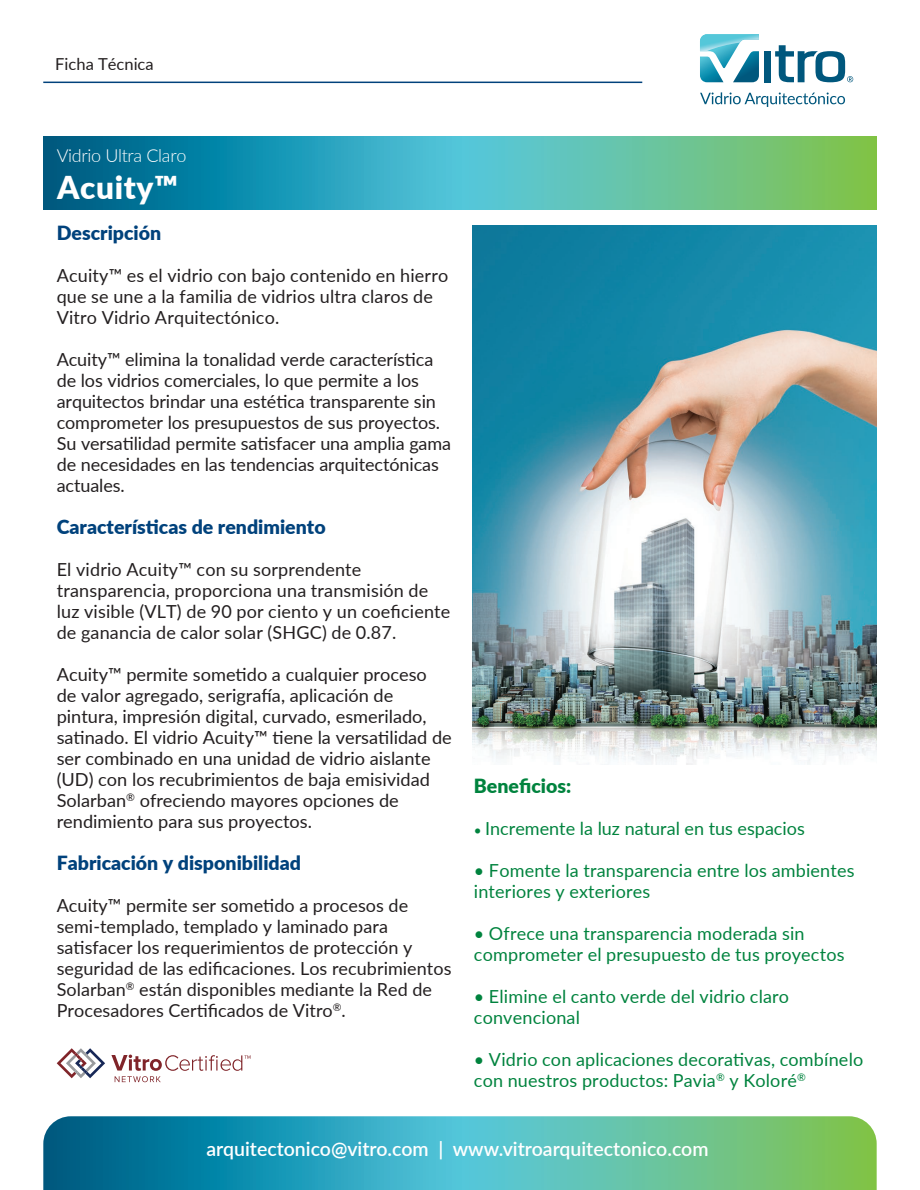
<style>
.page{position:relative;width:920px;height:1190px;background:#fff}
.page>*{position:absolute;margin:0;border:0;box-sizing:border-box;transform-origin:0 0}
.t1{font:900 31.5px "Lato";letter-spacing:.02em;color:#fff}
.t2{font:900 19.5px "Lato";color:#01427c}
.t3{font:600 19.5px "Lato";color:#fff}
.t4{font:900 19.5px "Lato";color:#00833e}
.t5{font:18px/21px "Lato";color:#231f20}
.t6{font:18px/21px "Lato";letter-spacing:.01em;color:#00833e}
.t7{font:300 18px "Lato";letter-spacing:-.02em;color:#fff}
.t8{font:16.5px "Lato";color:#231f20}
.s1{font-size:13.5px}
</style>
<div class="page">
<img style="left:472px;top:226px;width:404px;height:539px">
<svg style="left:57px;top:1048px;width:48px;height:30px"></svg>
<svg style="left:111px;top:1054px;width:139px;height:28px"></svg>
<div style="left:764px;top:51px;width:7px;height:31px;background:#00577d"></div>
<svg style="left:700px;top:34px;width:59px;height:48px"></svg>
<svg style="left:775px;top:45px;width:78px;height:37px"></svg>
<svg style="left:700px;top:92px;width:145px;height:15px"></svg>
<svg style="left:43px;top:1116px;width:833px;height:74px;background:#44aaa3"></svg>
<hr style="left:43px;top:82px;width:599px;height:1px;background:#01427c">
<svg style="left:43px;top:136px;width:833px;height:73px;background:#42a9a2"></svg>
<p class="t8" style="left:55px;top:52px;width:100px">Ficha Técnica</p>
<p class="t7" style="left:57px;top:143px;width:131px">Vidrio Ultra Claro</p>
<h1 class="t1" style="left:57px;top:164px;width:122px">Acuity™</h1>
<p class="t2" style="left:57px;top:218px;width:106px">Descripción</p>
<p class="t5" style="left:57px;top:264px;width:393px">Acuity™ es el vidrio con bajo contenido en hierro que se une a la familia de vidrios ultra claros de<br>Vitro Vidrio Arquitectónico.</p>
<p class="t5" style="left:57px;top:348px;width:396px">Acuity™ elimina la tonalidad verde característica de los vidrios comerciales, lo que permite a los arquitectos brindar una estética transparente sin comprometer los presupuestos de sus proyectos.<br>Su versatilidad permite satisfacer una amplia gama de necesidades en las tendencias arquitectónicas actuales.</p>
<p class="t2" style="left:57px;top:512px;width:270px">Características de rendimiento</p>
<p class="t5" style="left:57px;top:558px;width:395px">El vidrio Acuity™ con su sorprendente transparencia, proporciona una transmisión de luz visible (VLT) de 90 por ciento y un coeficiente de ganancia de calor solar (SHGC) de 0.87.</p>
<p class="t5" style="left:57px;top:663px;width:397px">Acuity™ permite sometido a cualquier proceso<br>de valor agregado, serigrafía, aplicación de pintura, impresión digital, curvado, esmerilado, satinado. El vidrio Acuity™ tiene la versatilidad de ser combinado en una unidad de vidrio aislante (UD) con los recubrimientos de baja emisividad Solarban<sup>®</sup> ofreciendo mayores opciones de rendimiento para sus proyectos.</p>
<p class="t2" style="left:57px;top:848px;width:246px">Fabricación y disponibilidad</p>
<p class="t5" style="left:57px;top:894px;width:396px">Acuity™ permite ser sometido a procesos de semi-templado, templado y laminado para satisfacer los requerimientos de protección y seguridad de las edificaciones. Los recubrimientos Solarban<sup>®</sup> están disponibles mediante la Red de Procesadores Certificados de Vitro<sup>®</sup>.</p>
<p class="t4" style="left:474px;top:771px;width:99px">Beneficios:</p>
<p class="t6" style="left:474px;top:817px;width:332px"><span class="s1">•</span> Incremente la luz natural en tus espacios</p>
<p class="t6" style="left:474px;top:859px;width:382px">• Fomente la transparencia entre los ambientes interiores y exteriores</p>
<p class="t6" style="left:474px;top:922px;width:372px">• Ofrece una transparencia moderada sin comprometer el presupuesto de tus proyectos</p>
<p class="t6" style="left:474px;top:985px;width:317px">• Elimine el canto verde del vidrio claro convencional</p>
<p class="t6" style="left:474px;top:1048px;width:391px">• Vidrio con aplicaciones decorativas, combínelo con nuestros productos: Pavia<sup>®</sup> y Koloré<sup>®</sup></p>
<p class="t3" style="left:206px;top:1135px;width:503px">arquitectonico@vitro.com | www.vitroarquitectonico.com</p>
</div>
